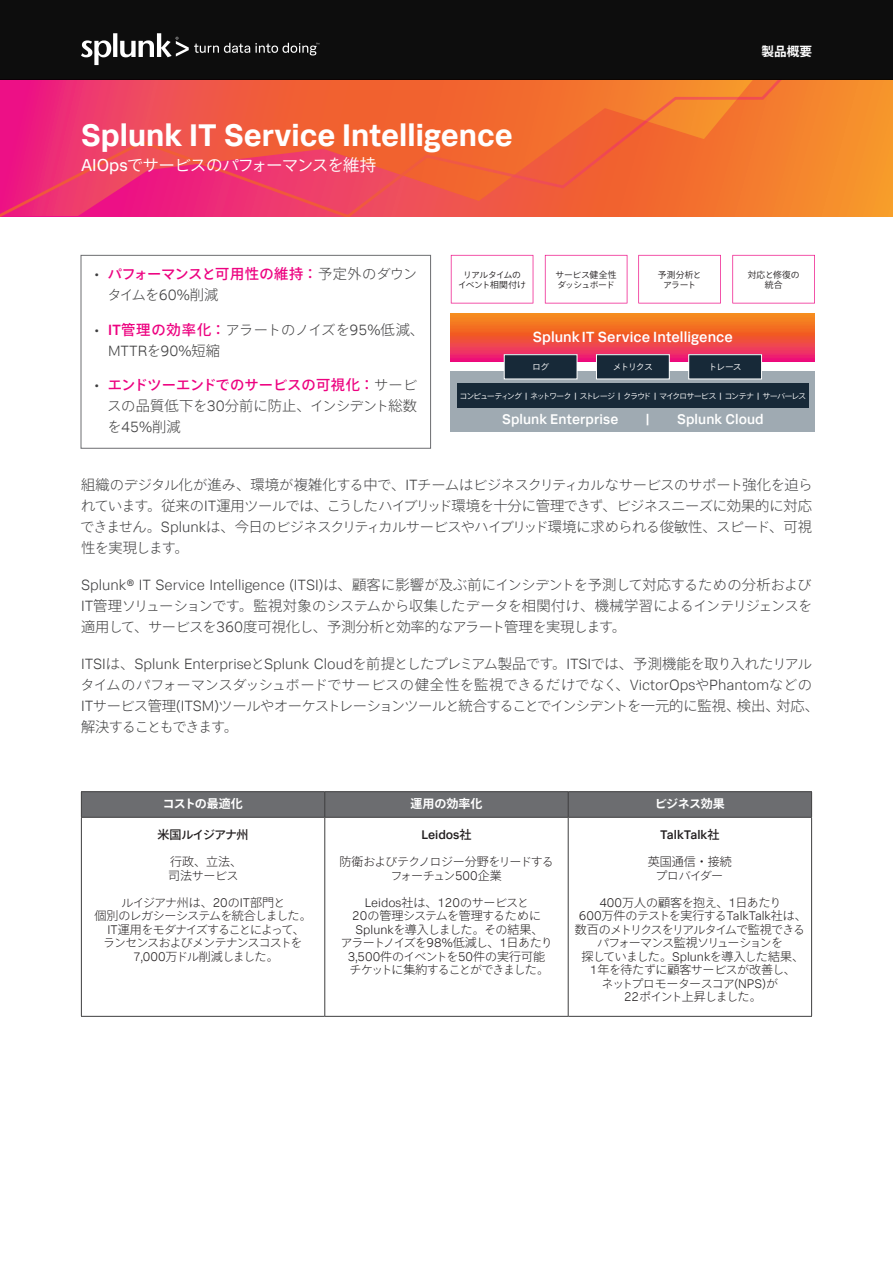
<style>
.page{position:relative;width:893px;height:1263px;background:#fff}
.page>*{position:absolute;margin:0;border:0;box-sizing:border-box;transform-origin:0 0}
.Document_Title{font:700 31.5px "Splunk Data Sans";color:#fff}
.Document_subhead{font:16.5px "Ryo Gothic Plus N";letter-spacing:-.05em;color:#fff}
.Body_Text{font:300 15px "Splunk Data Sans";color:#3e3e3f}
.t1{font:500 14.85px "Splunk Data Sans";letter-spacing:.005em;color:#fff}
.Body_Text-2{font:300 14.25px/21px "Ryo Gothic Plus N";letter-spacing:-.04em;color:#3e3e3f;text-align:justify}
.t2{font:500 14.25px/21px "Ryo Gothic Plus N";letter-spacing:-.035em;color:#ed0280}
.t3{font:500 14.1px "Splunk Data Sans";letter-spacing:.005em;color:#fff}
.Table_Level_2{font:300 12.6px "Splunk Data Sans";color:#231f20}
.Table_Level_2-2{font:500 12.6px "Splunk Data Sans";color:#231f20}
.t4{font:700 12.6px "Ryo Gothic Plus N";color:#fff}
.Table_Level_2-3{font:300 12px/13.5px "Ryo Gothic Plus N";letter-spacing:-.06em;color:#231f20;text-align:center}
.Table_Level_2-4{font:300 12px/13.5px "Ryo Gothic Plus N";letter-spacing:-.08em;color:#231f20;text-align:center}
.Table_Level_2-5{font:300 12px/13.5px "Ryo Gothic Plus N";letter-spacing:-.02em;color:#231f20}
.Table_Level_1{font:700 12px "Ryo Gothic Plus N";color:#fff}
.Table_Level_2-6{font:500 12px "Ryo Gothic Plus N";letter-spacing:-.06em;color:#231f20}
.Table_Level_1-2{font:700 12px "Ryo Gothic Plus N";letter-spacing:-.03em;color:#fff}
.t5{font:8.7px/10.1px "Ryo Gothic Plus N";letter-spacing:-.035em;color:#231f20}
.t6{font:8.7px/10.1px "Ryo Gothic Plus N";letter-spacing:-.055em;color:#231f20;text-align:center}
.t7{font:8.7px "Ryo Gothic Plus N";letter-spacing:-.105em;color:#fff}
.t8{font:8.7px/10.1px "Ryo Gothic Plus N";color:#231f20;text-align:center}
.t9{font:8.1px "Ryo Gothic Plus N";letter-spacing:-.135em;color:#fff}
.s1{font-family:"Splunk Data Sans";font-size:17.4px}
.s2{font-family:"Splunk Data Sans";font-weight:300;font-size:15px;color:#3e3e3f}
.s3{font-weight:300;color:#3e3e3f}
.s4{font-family:"Splunk Data Sans";font-size:15px}
.s5{font-family:"Splunk Data Sans";font-weight:500;font-size:15px;color:#ed0280}
.s6{font-weight:500;color:#ed0280}
.s7{font-family:"Ryo Gothic Plus N";font-size:14.25px}
.s8{font-family:"Splunk Data Sans";font-size:8.7px}
.s9{font-family:"Splunk Data Sans";font-size:12.6px}
.s10{font-family:"Ryo Gothic Plus N";font-size:12px}
</style>
<div class="page">
<div style="left:0;top:79px;width:893px;height:137px;background:#f6922c"></div>
<svg style="left:0;top:80px;width:834px;height:136px;background:#f05846"></svg>
<div style="left:0;top:0;width:893px;height:80px;background:#0d0d0d"></div>
<svg style="left:81px;top:33px;width:238px;height:32px"></svg>
<svg style="left:451px;top:255px;width:82px;height:48px"></svg>
<svg style="left:451px;top:313px;width:364px;height:49px;background:#f15a38"></svg>
<div style="left:451px;top:371px;width:364px;height:61px;background:#9faab2"></div>
<div style="left:504px;top:355px;width:73px;height:24px;background:#172938"></div>
<div style="left:504px;top:354px;width:73px;height:25px;border:1px solid #fff"></div>
<div style="left:596px;top:355px;width:73px;height:24px;background:#172938"></div>
<div style="left:596px;top:354px;width:73px;height:25px;border:1px solid #fff"></div>
<div style="left:457px;top:384px;width:352px;height:24px;background:#172938"></div>
<div style="left:689px;top:355px;width:72px;height:24px;background:#172938"></div>
<div style="left:688px;top:354px;width:74px;height:25px;border:1px solid #fff"></div>
<svg style="left:545px;top:255px;width:82px;height:48px"></svg>
<svg style="left:638px;top:255px;width:83px;height:48px"></svg>
<svg style="left:732px;top:255px;width:83px;height:48px"></svg>
<hr style="left:81px;top:791px;width:244px;height:1px;background:#3e3e3f">
<hr style="left:325px;top:791px;width:243px;height:1px;background:#3e3e3f">
<hr style="left:568px;top:791px;width:244px;height:1px;background:#3e3e3f">
<svg style="left:81px;top:792px;width:731px;height:25px;background:#6b6c6f"></svg>
<hr style="left:81px;top:817px;width:244px;height:1px;background:#3e3e3f">
<hr style="left:81px;top:818px;width:1px;height:198px;background:#3e3e3f">
<hr style="left:325px;top:817px;width:243px;height:1px;background:#3e3e3f">
<hr style="left:324px;top:818px;width:1px;height:198px;background:#3e3e3f">
<hr style="left:568px;top:817px;width:244px;height:1px;background:#3e3e3f">
<hr style="left:568px;top:818px;width:1px;height:198px;background:#3e3e3f">
<hr style="left:811px;top:818px;width:1px;height:198px;background:#3e3e3f">
<hr style="left:81px;top:1016px;width:244px;height:1px;background:#3e3e3f">
<hr style="left:325px;top:1016px;width:243px;height:1px;background:#3e3e3f">
<hr style="left:568px;top:1016px;width:244px;height:1px;background:#3e3e3f">
<div style="left:81px;top:255px;width:350px;height:194px;border:1px solid #6c6d70"></div>
<p class="Document_Title" style="left:81px;top:115px;width:433px">Splunk IT Service Intelligence</p>
<p class="Document_subhead" style="left:81px;top:154px;width:297px"><span class="s1">AIOps</span>でサービスのパフォーマンスを維持</p>
<p class="t4" style="left:762px;top:43px;width:52px">製品概要</p>
<p class="t2" style="left:107px;top:264px;width:312px;text-indent:-13px"><span class="s2">•</span> パフォーマンスと可用性の維持：<span class="s3">予定外のダウンタイムを</span><span class="s2">60%</span><span class="s3">削減</span></p>
<p class="Body_Text-2" style="left:94px;top:319px;width:331px"><span class="s4">•</span> <span class="s5">IT</span><span class="s6">管理の効率化：</span>アラートのノイズを<span class="s4">95%</span>低減、</p>
<p class="Body_Text" style="left:108px;top:341px;width:114px">MTTR<span class="s7">を</span>90%<span class="s7">短縮</span></p>
<p class="Body_Text-2" style="left:107px;top:375px;width:312px;text-indent:-13px"><span class="s4">•</span> <span class="s6">エンドツーエンドでのサービスの可視化：</span>サービスの品質低下を<span class="s4">30</span>分前に防止、インシデント総数を<span class="s4">45%</span>削減</p>
<p class="t6" style="left:458px;top:270px;width:69px">リアルタイムのイベント相関付け</p>
<p class="t5" style="left:556px;top:270px;width:63px">サービス健全性ダッシュボード</p>
<p class="t5" style="left:658px;top:270px;width:45px;text-align:center">予測分析とアラート</p>
<p class="t8" style="left:748px;top:270px;width:54px">対応と修復の統合</p>
<p class="t1" style="left:533px;top:328px;width:202px">SplunkIT Service Intelligence</p>
<p class="t7" style="left:532px;top:362px;width:19px">ログ</p>
<p class="t7" style="left:613px;top:362px;width:41px">メトリクス</p>
<p class="t9" style="left:459px;top:391px;width:348px">コンピューティング <span class="s8">|</span> ネットワーク <span class="s8">|</span> ストレージ <span class="s8">|</span> クラウド <span class="s8">|</span> マイクロサービス <span class="s8">|</span> コンテナ <span class="s8">|</span> サーバーレス</p>
<p class="t7" style="left:709px;top:362px;width:34px">トレース</p>
<p class="t3" style="left:502px;top:411px;width:118px">Splunk Enterprise</p>
<p class="t3" style="left:646px;top:411px;width:5px">|</p>
<p class="t3" style="left:677px;top:411px;width:88px">Splunk Cloud</p>
<p class="Body_Text-2" style="left:80px;top:474px;width:734px">組織のデジタル化が進み、環境が複雑化する中で、<span class="s4">IT</span>チームはビジネスクリティカルなサービスのサポート強化を迫られています。従来の<span class="s4">IT</span>運用ツールでは、こうしたハイブリッド環境を十分に管理できず、ビジネスニーズに効果的に対応できません。<span class="s4">Splunk</span>は、今日のビジネスクリティカルサービスやハイブリッド環境に求められる俊敏性、スピード、可視性を実現します。</p>
<p class="Body_Text-2" style="left:81px;top:574px;width:733px"><span class="s4">Splunk® IT Service Intelligence (ITSI)</span>は、顧客に影響が及ぶ前にインシデントを予測して対応するための分析および<span class="s4">IT</span>管理ソリューションです。監視対象のシステムから収集したデータを相関付け、機械学習によるインテリジェンスを適用して、サービスを<span class="s4">360</span>度可視化し、予測分析と効率的なアラート管理を実現します。</p>
<p class="Body_Text" style="left:81px;top:655px;width:733px">ITSI<span class="s7">は、</span>Splunk Enterprise<span class="s7">と</span>Splunk Cloud<span class="s7">を前提としたプレミアム製品です。</span>ITSI<span class="s7">では、予測機能を取り入れたリアル</span></p>
<p class="Body_Text-2" style="left:80px;top:675px;width:740px;text-align:left">タイムのパフォーマンスダッシュボードでサービスの健全性を監視できるだけでなく、<span class="s4">VictorOps</span>や<span class="s4">Phantom</span>などの<br><span class="s4">IT</span>サービス管理<span class="s4">(ITSM)</span>ツールやオーケストレーションツールと統合することでインシデントを一元的に監視、検出、対応、解決することもできます。</p>
<p class="Table_Level_1-2" style="left:163px;top:796px;width:82px">コストの最適化</p>
<p class="Table_Level_1" style="left:410px;top:796px;width:73px">運用の効率化</p>
<p class="Table_Level_1" style="left:655px;top:796px;width:72px">ビジネス効果</p>
<p class="Table_Level_2-6" style="left:158px;top:827px;width:92px">米国ルイジアナ州</p>
<p class="Table_Level_2-5" style="left:168px;top:855px;width:75px">行政、立法、司法サービス</p>
<p class="Table_Level_2-3" style="left:94px;top:896px;width:219px">ルイジアナ州は、<span class="s9">20</span>の<span class="s9">IT</span>部門と<br>個別のレガシーシステムを統合しました。<br><span class="s9">IT</span>運用をモダナイズすることによって、<br>ランセンスおよびメンテナンスコストを<br><span class="s9">7,000</span>万ドル削減しました。</p>
<p class="Table_Level_2-2" style="left:421px;top:827px;width:52px">Leidos<span class="s10">社</span></p>
<p class="Table_Level_2-4" style="left:339px;top:855px;width:216px">防衛およびテクノロジー分野をリードするフォーチュン<span class="s9">500</span>企業</p>
<p class="Table_Level_2" style="left:365px;top:895px;width:166px">Leidos<span class="s10">社は、</span>120<span class="s10">のサービスと</span></p>
<p class="Table_Level_2-3" style="left:341px;top:909px;width:214px"><span class="s9">20</span>の管理システムを管理するために<br><span class="s9">Splunk</span>を導入しました。その結果、<br>アラートノイズを<span class="s9">98%</span>低減し、<span class="s9">1</span>日あたり<br><span class="s9">3,500</span>件のイベントを<span class="s9">50</span>件の実行可能チケットに集約することができました。</p>
<p class="Table_Level_2-2" style="left:660px;top:827px;width:61px">TalkTalk<span class="s10">社</span></p>
<p class="Table_Level_2-5" style="left:648px;top:855px;width:85px;text-align:center">英国通信・接続プロバイダー</p>
<p class="Table_Level_2-3" style="left:575px;top:896px;width:234px"><span class="s9">400</span>万人の顧客を抱え、<span class="s9">1</span>日あたり<br><span class="s9">600</span>万件のテストを実行する<span class="s9">TalkTalk</span>社は、数百のメトリクスをリアルタイムで監視できるパフォーマンス監視ソリューションを<br>探していました。<span class="s9">Splunk</span>を導入した結果、<br><span class="s9">1</span>年を待たずに顧客サービスが改善し、<br>ネットプロモータースコア<span class="s9">(NPS)</span>が<br><span class="s9">22</span>ポイント上昇しました。</p>
</div>
